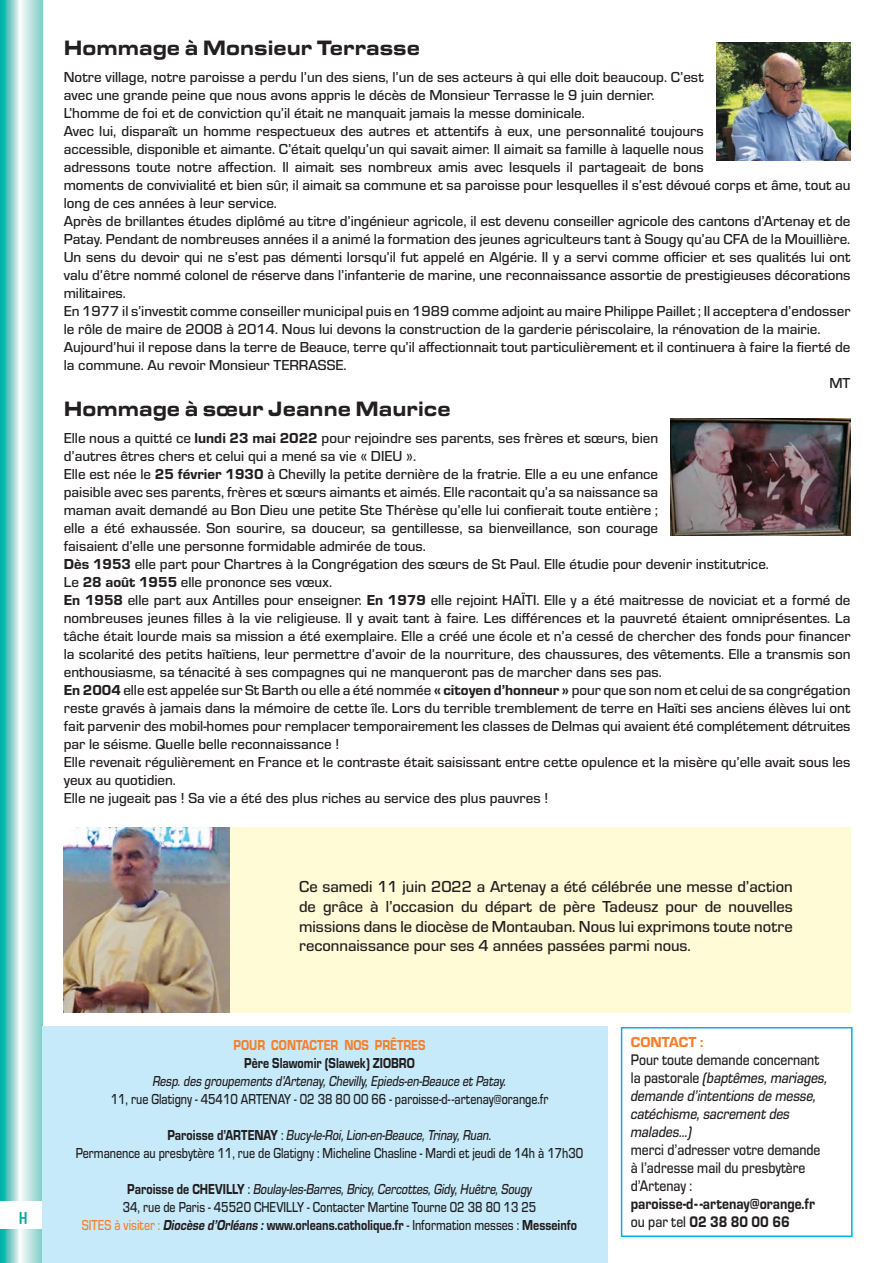
<style>
.page{position:relative;width:893px;height:1263px;background:#fff}
.page>*{position:absolute;margin:0;border:0;box-sizing:border-box;transform-origin:0 0}
.t1{font:900 21.6px "Eurostile Ext";color:#231f20;scale:.83 1}
.t2{font:700 18px "Cholla Sans OT";color:#00a89a}
.t3{font:500 16.5px/19.8px "Eurostile";color:#231f20;text-align:justify}
.t4{font:500 15.9px/18px "Eurostile";color:#231f20;scale:.86 1}
.t5{font:15.9px/18px "Eurostile Med Ita";color:#231f20;scale:.86 1}
.t6{font:15.9px/18px "Eurostile Hea";color:#231f20;scale:.86 1}
.t7{font:500 15px/18px "Eurostile";color:#231f20}
.t8{font:500 15px "Eurostile";color:#231f20;scale:.8 1}
.t9{font:15px "Eurostile Med Ita";color:#231f20;scale:.8 1}
.t10{font:15px "Eurostile Hea";color:#231f20;scale:.8 1}
.t11{font:15px "Eurostile Hea";color:#f4802f;scale:.8 1}
.t12{font:15px "Eurostile Hea";color:#f4802f}
.s1{font-family:"Eurostile Hea";font-weight:400}
.s2{font-family:"Eurostile Hea"}
.s3{font-family:"Eurostile";font-weight:500}
.s4{font-family:"Eurostile";font-weight:500;color:#f4802f}
.s5{font-family:"Eurostile Hea Ita"}
</style>
<div class="page">
<svg style="left:0;top:0;width:43px;height:1263px;background:#98d9d5"></svg>
<div style="left:0;top:1201px;width:43px;height:28px;background:#fff"></div>
<div style="left:43px;top:1027px;width:565px;height:236px;background:#c6eafa"></div>
<div style="left:621px;top:1027px;width:232px;height:210px;border:2px solid #00aeef"></div>
<img style="left:716px;top:43px;width:134px;height:117px">
<img style="left:671px;top:418px;width:179px;height:118px">
<div style="left:64px;top:827px;width:786px;height:186px;background:#fffbd6"></div>
<img style="left:64px;top:827px;width:165px;height:186px">
<p class="t2" style="left:18px;top:1208px;width:11px">H</p>
<h1 class="t1" style="left:64px;top:31px;width:431px">Hommage à Monsieur Terrasse</h1>
<p class="t7" style="left:64px;top:67px;width:641px">Notre village, notre paroisse a perdu l’un des siens, l’un de ses acteurs à qui elle doit beaucoup. C’est</p>
<p class="t7" style="left:64px;top:85px;width:592px">avec une grande peine que nous avons appris le décès de Monsieur Terrasse le 9 juin dernier.</p>
<p class="t7" style="left:64px;top:103px;width:523px">L’homme de foi et de conviction qu’il était ne manquait jamais la messe dominicale.</p>
<p class="t7" style="left:64px;top:121px;width:641px">Avec lui, disparaît un homme respectueux des autres et attentifs à eux, une personnalité toujours</p>
<p class="t7" style="left:64px;top:139px;width:641px">accessible, disponible et aimante. C’était quelqu’un qui savait aimer. Il aimait sa famille à laquelle nous</p>
<p class="t7" style="left:64px;top:157px;width:641px">adressons toute notre affection. Il aimait ses nombreux amis avec lesquels il partageait de bons</p>
<p class="t7" style="left:64px;top:175px;width:788px">moments de convivialité et bien sûr, il aimait sa commune et sa paroisse pour lesquelles il s’est dévoué corps et âme, tout au</p>
<p class="t7" style="left:64px;top:193px;width:215px">long de ces années à leur service.</p>
<p class="t7" style="left:64px;top:211px;width:788px">Après de brillantes études diplômé au titre d’ingénieur agricole, il est devenu conseiller agricole des cantons d’Artenay et de</p>
<p class="t7" style="left:64px;top:229px;width:788px">Patay. Pendant de nombreuses années il a animé la formation des jeunes agriculteurs tant à Sougy qu’au CFA de la Mouillière.</p>
<p class="t7" style="left:64px;top:247px;width:788px">Un sens du devoir qui ne s’est pas démenti lorsqu’il fut appelé en Algérie. Il y a servi comme officier et ses qualités lui ont</p>
<p class="t7" style="left:64px;top:265px;width:788px">valu d’être nommé colonel de réserve dans l’infanterie de marine, une reconnaissance assortie de prestigieuses décorations</p>
<p class="t7" style="left:64px;top:283px;width:64px">militaires.</p>
<p class="t7" style="left:64px;top:301px;width:788px">En 1977 il s’investit comme conseiller municipal puis en 1989 comme adjoint au maire Philippe Paillet ; Il acceptera d’endosser</p>
<p class="t7" style="left:64px;top:319px;width:758px">le rôle de maire de 2008 à 2014. Nous lui devons la construction de la garderie périscolaire, la rénovation de la mairie.</p>
<p class="t7" style="left:64px;top:337px;width:788px">Aujourd’hui il repose dans la terre de Beauce, terre qu’il affectionnait tout particulièrement et il continuera à faire la fierté de</p>
<p class="t7" style="left:64px;top:355px;width:284px">la commune. Au revoir Monsieur TERRASSE.</p>
<p class="t7" style="left:829px;top:373px;width:23px">MT</p>
<h1 class="t1" style="left:64px;top:393px;width:468px">Hommage à sœur Jeanne Maurice</h1>
<p class="t7" style="left:64px;top:429px;width:788px">Elle nous a quitté ce <span class="s1">lundi 23 mai 2022</span> pour rejoindre ses parents, ses frères et sœurs, bien<br>d’autres êtres chers et celui qui a mené sa vie « DIEU ».<br>Elle est née le <span class="s1">25 février 1930</span> à Chevilly la petite dernière de la fratrie. Elle a eu une enfance<br>paisible avec ses parents, frères et sœurs aimants et aimés. Elle racontait qu’a sa naissance sa<br>maman avait demandé au Bon Dieu une petite Ste Thérèse qu’elle lui confierait toute entière ;<br>elle a été exhaussée. Son sourire, sa douceur, sa gentillesse, sa bienveillance, son courage<br>faisaient d’elle une personne formidable admirée de tous.<br><span class="s1">Dès 1953</span> elle part pour Chartres à la Congrégation des sœurs de St Paul. Elle étudie pour devenir institutrice.<br>Le <span class="s1">28 août 1955</span> elle prononce ses vœux.<br><span class="s1">En 1958</span> elle part aux Antilles pour enseigner. <span class="s1">En 1979</span> elle rejoint HAÏTI. Elle y a été maitresse de noviciat et a formé de nombreuses jeunes filles à la vie religieuse. Il y avait tant à faire. Les différences et la pauvreté étaient omniprésentes. La tâche était lourde mais sa mission a été exemplaire. Elle a créé une école et n’a cessé de chercher des fonds pour financer la scolarité des petits haïtiens, leur permettre d’avoir de la nourriture, des chaussures, des vêtements. Elle a transmis son enthousiasme, sa ténacité à ses compagnes qui ne manqueront pas de marcher dans ses pas.<br><span class="s1">En 2004</span> elle est appelée sur St Barth ou elle a été nommée <span class="s1">« citoyen d’honneur »</span> pour que son nom et celui de sa congrégation reste gravés à jamais dans la mémoire de cette île. Lors du terrible tremblement de terre en Haïti ses anciens élèves lui ont fait parvenir des mobil-homes pour remplacer temporairement les classes de Delmas qui avaient été complétement détruites par le séisme. Quelle belle reconnaissance !<br>Elle revenait régulièrement en France et le contraste était saisissant entre cette opulence et la misère qu’elle avait sous les yeux au quotidien.<br>Elle ne jugeait pas ! Sa vie a été des plus riches au service des plus pauvres !</p>
<p class="t3" style="left:299px;top:876px;width:495px">Ce samedi 11 juin 2022 a Artenay a été célébrée une messe d’action de grâce à l’occasion du départ de père Tadeusz pour de nouvelles missions dans le diocèse de Montauban. Nous lui exprimons toute notre reconnaissance pour ses 4 années passées parmi nous.</p>
<p class="t11" style="left:234px;top:1034px;width:241px">POUR CONTACTER NOS PRÊTRES</p>
<p class="t10" style="left:244px;top:1052px;width:215px">Père Slawomir (Slawek) ZIOBRO</p>
<p class="t9" style="left:153px;top:1070px;width:444px">Resp. des groupements d’Artenay, Chevilly, Epieds-en-Beauce et Patay.</p>
<p class="t8" style="left:111px;top:1088px;width:548px">11, rue Glatigny - 45410 ARTENAY - 02 38 80 00 66 - paroisse-d- -artenay@orange.fr</p>
<p class="t9" style="left:167px;top:1124px;width:407px"><span class="s2">Paroisse d’ARTENAY</span> <span class="s3">:</span> Bucy-le-Roi, Lion-en-Beauce, Trinay, Ruan.</p>
<p class="t8" style="left:76px;top:1142px;width:636px">Permanence au presbytère 11, rue de Glatigny : Micheline Chasline - Mardi et jeudi de 14h à 17h30</p>
<p class="t9" style="left:127px;top:1178px;width:507px"><span class="s2">Paroisse de CHEVILLY</span> <span class="s3">:</span> Boulay-les-Barres, Bricy, Cercottes, Gidy, Huêtre, Sougy</p>
<p class="t8" style="left:123px;top:1196px;width:518px">34, rue de Paris - 45520 CHEVILLY - Contacter Martine Tourne 02 38 80 13 25</p>
<p class="t10" style="left:82px;top:1214px;width:621px"><span class="s4">SITES à visiter :</span> <span class="s5">Diocèse d’Orléans :</span> www.orleans.catholique.fr <span class="s3">- Information messes :</span> Messeinfo</p>
<p class="t12" style="left:631px;top:1031px;width:74px">CONTACT :</p>
<p class="t4" style="left:631px;top:1050px;width:221px">Pour toute demande concernant</p>
<p class="t5" style="left:631px;top:1068px;width:230px"><span class="s3">la pastorale</span> (baptêmes, mariages, demande d’intentions de messe, catéchisme, sacrement des malades…)</p>
<p class="t4" style="left:631px;top:1140px;width:222px">merci d’adresser votre demande à l’adresse mail du presbytère d’Artenay :</p>
<p class="t6" style="left:631px;top:1194px;width:216px">paroisse-d - -artenay@orange.fr <span class="s3">ou par tel</span> 02 38 80 00 66</p>
</div>
